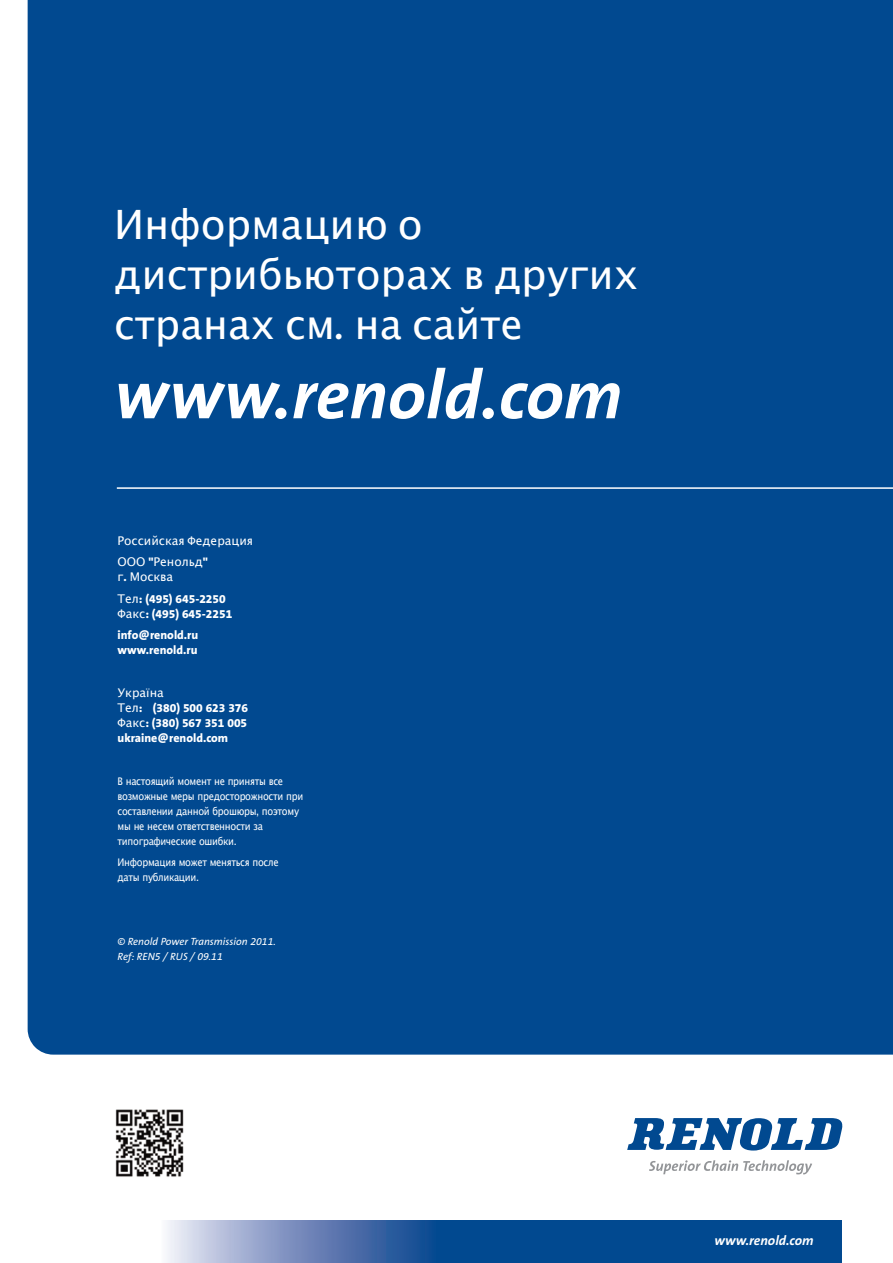
<style>
.page{position:relative;width:893px;height:1263px;background:#fff}
.page>*{position:absolute;margin:0;border:0;box-sizing:border-box;transform-origin:0 0}
.t1{font:italic 700 69.15px "The Sans B7";color:#fff}
.t2{font:40.5px/50.4px "Lucida Grande";color:#fff}
.t3{font:italic 700 13.5px "The Sans B7";color:#fff}
.t4{font:800 12px/15px "The Sans B8";color:#fff}
.t5{font:12px/21.5px "Lucida Grande";color:#fff}
.t6{font:10.5px/15px "Lucida Grande";letter-spacing:-.03em;color:#fff;scale:.9 1}
.t7{font:italic 10.5px/15px "The Sans B5 Plain";color:#fff}
.s1{font-family:"The Sans B6";font-weight:600;font-style:italic}
.s2{font-family:"The Sans B8";font-weight:800}
.s3{font-family:"Lucida Grande";font-weight:400}
</style>
<div class="page">
<div style="left:28px;top:0;width:865px;height:1054px;background:#014990"></div>
<div style="left:355px;top:1220px;width:487px;height:43px;background:#014990"></div>
<div style="left:162px;top:1220px;width:274px;height:43px;background:linear-gradient(to right,#eee8f5,#063c8a)"></div>
<svg style="left:649px;top:1160px;width:163px;height:14px"></svg>
<svg style="left:627px;top:1118px;width:215px;height:32px"></svg>
<hr style="left:117px;top:487px;width:776px;height:2px;background:#fff">
<img style="left:115px;top:1109px;width:69px;height:68px">
<h2 class="t2" style="left:114px;top:198px;width:526px">Информацию о дистрибьюторах в других странах см<span class="s1">.</span> на сайте</h2>
<h1 class="t1" style="left:114px;top:358px;width:510px">www.renold.com</h1>
<p class="t5" style="left:118px;top:530px;width:137px">Российская Федерация<br>ООО <span class="s2">"</span>Ренольд<span class="s2">"</span></p>
<p class="t5" style="left:118px;top:566px;width:57px">г<span class="s2">.</span> Москва</p>
<p class="t4" style="left:118px;top:591px;width:116px"><span class="s3">Тел</span>: (495) 645-2250<br><span class="s3">Факс</span>: (495) 645-2251</p>
<p class="t4" style="left:118px;top:628px;width:82px">info@renold.ru www.renold.ru</p>
<p class="t5" style="left:118px;top:681px;width:48px">Україна</p>
<p class="t4" style="left:118px;top:700px;width:132px;text-align:justify"><span class="s3">Тел</span>: (380) 500 623 376<br><span class="s3">Факс</span>: (380) 567 351 005 ukraine@renold.com</p>
<p class="t6" style="left:118px;top:773px;width:208px">В настоящий момент не приняты все возможные меры предосторожности при составлении данной брошюры, поэтому мы не несем ответственности за типографические ошибки.</p>
<p class="t6" style="left:118px;top:854px;width:180px">Информация может меняться после даты публикации.</p>
<p class="t7" style="left:118px;top:934px;width:160px">© Renold Power Transmission 2011.<br>Ref: REN5 / RUS / 09.11</p>
<p class="t3" style="left:714px;top:1233px;width:101px">www.renold.com</p>
</div>
